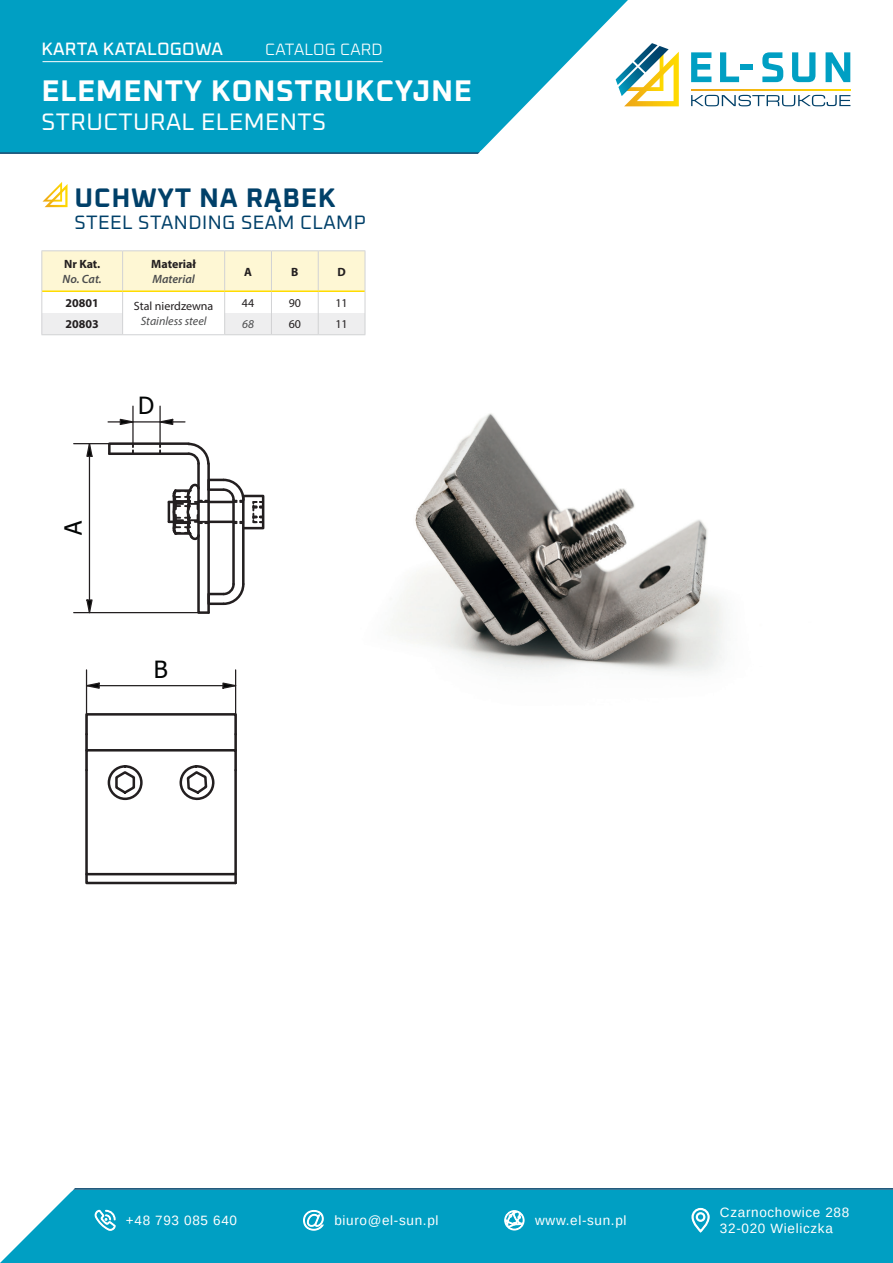
<style>
.page{position:relative;width:893px;height:1263px;background:#fff}
.page>*{position:absolute;margin:0;border:0;box-sizing:border-box;transform-origin:0 0}
.t1{font:700 30px "Oxanium";letter-spacing:.02em;color:#fff}
.t2{font:700 27px "Oxanium";letter-spacing:.025em;color:#004069}
.t3{font:24px "Oxanium";letter-spacing:.02em;color:#fff}
.t4{font:23.7px "Tahoma";color:#030505}
.t5{font:19.5px "Oxanium";letter-spacing:.025em;color:#004069}
.t6{font:500 18px "Oxanium";letter-spacing:.01em;color:#fff}
.t7{font:300 16.5px "Oxanium";letter-spacing:.01em;color:#fff}
.t8{font:13.5px/16.2px "Arimo";letter-spacing:.05em;color:#fff}
.t9{font:700 12px "Myriad Pro";color:#231f20}
.t10{font:12px "Myriad Pro";color:#231f20}
.t11{font:italic 12px "Myriad Pro";color:#4b4c4d}
.t12{font:italic 600 12px "Myriad Pro";color:#4b4c4d}
</style>
<div class="page">
<svg style="left:0;top:0;width:652px;height:152px;background:#20abca"></svg>
<hr style="left:0;top:152px;width:480px;height:2px;background:#004069">
<svg style="left:477px;top:150px;width:5px;height:4px"></svg>
<div style="left:0;top:1189px;width:893px;height:74px;background:#009fc3"></div>
<svg style="left:504px;top:1210px;width:21px;height:20px"></svg>
<svg style="left:94px;top:1209px;width:22px;height:22px"></svg>
<svg style="left:302px;top:1209px;width:23px;height:22px"></svg>
<svg style="left:691px;top:1207px;width:19px;height:26px"></svg>
<hr style="left:73px;top:1188px;width:820px;height:1px;background:#004069">
<svg style="left:71px;top:1188px;width:5px;height:3px"></svg>
<svg style="left:691px;top:95px;width:159px;height:11px"></svg>
<svg style="left:691px;top:52px;width:20px;height:30px"></svg>
<svg style="left:720px;top:52px;width:19px;height:30px"></svg>
<div style="left:740px;top:64px;width:13px;height:6px;background:#009fc3"></div>
<svg style="left:762px;top:52px;width:21px;height:30px"></svg>
<svg style="left:792px;top:52px;width:23px;height:30px"></svg>
<svg style="left:826px;top:52px;width:24px;height:30px"></svg>
<svg style="left:616px;top:43px;width:63px;height:63px"></svg>
<svg style="left:691px;top:89px;width:159px;height:1px"></svg>
<hr style="left:43px;top:61px;width:340px;height:1px;background:#fff">
<svg style="left:41px;top:251px;width:325px;height:84px"></svg>
<hr style="left:41px;top:251px;width:1px;height:40px;background:#d1d2d4">
<hr style="left:41px;top:250px;width:82px;height:1px;background:#d1d2d4">
<hr style="left:123px;top:250px;width:102px;height:1px;background:#d1d2d4">
<hr style="left:225px;top:250px;width:46px;height:1px;background:#d1d2d4">
<hr style="left:271px;top:250px;width:47px;height:1px;background:#d1d2d4">
<hr style="left:318px;top:250px;width:47px;height:1px;background:#d1d2d4">
<hr style="left:122px;top:251px;width:1px;height:39px;background:#d1d2d4">
<hr style="left:224px;top:251px;width:1px;height:39px;background:#d1d2d4">
<hr style="left:271px;top:251px;width:1px;height:39px;background:#d1d2d4">
<hr style="left:318px;top:251px;width:1px;height:39px;background:#d1d2d4">
<hr style="left:365px;top:251px;width:1px;height:40px;background:#d1d2d4">
<hr style="left:42px;top:290px;width:81px;height:2px;background:#ffdc01">
<hr style="left:123px;top:290px;width:102px;height:2px;background:#ffdc01">
<hr style="left:225px;top:290px;width:46px;height:2px;background:#ffdc01">
<hr style="left:271px;top:290px;width:47px;height:2px;background:#ffdc01">
<hr style="left:318px;top:290px;width:47px;height:2px;background:#ffdc01">
<hr style="left:123px;top:334px;width:102px;height:1px;background:#d1d2d4">
<hr style="left:41px;top:334px;width:82px;height:1px;background:#d1d2d4">
<hr style="left:225px;top:334px;width:46px;height:1px;background:#d1d2d4">
<hr style="left:271px;top:334px;width:47px;height:1px;background:#d1d2d4">
<hr style="left:318px;top:334px;width:47px;height:1px;background:#d1d2d4">
<img style="left:392px;top:413px;width:332px;height:260px">
<div style="left:242px;top:495px;width:22px;height:34px;border:3px solid #231f20"></div>
<svg style="left:107px;top:442px;width:156px;height:172px"></svg>
<svg style="left:85px;top:444px;width:8px;height:14px"></svg>
<svg style="left:85px;top:598px;width:9px;height:16px"></svg>
<hr style="left:89px;top:456px;width:1px;height:144px;background:#231f20">
<hr style="left:74px;top:443px;width:35px;height:1px;background:#231f20">
<hr style="left:74px;top:612px;width:125px;height:1px;background:#231f20">
<svg style="left:108px;top:418px;width:77px;height:7px"></svg>
<hr style="left:159px;top:406px;width:2px;height:38px;background:#231f20">
<hr style="left:132px;top:406px;width:2px;height:38px;background:#231f20">
<div style="left:85px;top:713px;width:152px;height:22px;border:3px solid #231f20"></div>
<hr style="left:234px;top:734px;width:3px;height:16px;background:#231f20">
<hr style="left:85px;top:734px;width:3px;height:16px;background:#231f20">
<div style="left:85px;top:749px;width:152px;height:22px;border:3px solid #231f20"></div>
<svg style="left:85px;top:764px;width:152px;height:121px"></svg>
<svg style="left:85px;top:682px;width:16px;height:8px"></svg>
<svg style="left:222px;top:682px;width:15px;height:8px"></svg>
<hr style="left:99px;top:685px;width:124px;height:1px;background:#231f20">
<hr style="left:235px;top:670px;width:1px;height:100px;background:#231f20">
<hr style="left:86px;top:670px;width:1px;height:100px;background:#231f20">
<svg style="left:43px;top:182px;width:25px;height:25px"></svg>
<h3 class="t6" style="left:41px;top:38px;width:183px">KARTA KATALOGOWA</h3>
<p class="t7" style="left:265px;top:40px;width:119px">CATALOG CARD</p>
<h1 class="t1" style="left:41px;top:71px;width:432px">ELEMENTY KONSTRUKCYJNE</h1>
<h3 class="t3" style="left:41px;top:106px;width:286px">STRUCTURAL ELEMENTS</h3>
<h2 class="t2" style="left:74px;top:180px;width:263px">UCHWYT NA RĄBEK</h2>
<h3 class="t5" style="left:74px;top:210px;width:293px">STEEL STANDING SEAM CLAMP</h3>
<p class="t9" style="left:64px;top:256px;width:38px">Nr Kat.</p>
<p class="t12" style="left:63px;top:271px;width:41px">No. Cat.</p>
<p class="t9" style="left:151px;top:256px;width:46px">Materiał</p>
<p class="t12" style="left:152px;top:271px;width:44px">Material</p>
<p class="t9" style="left:244px;top:264px;width:9px">A</p>
<p class="t9" style="left:291px;top:264px;width:9px">B</p>
<p class="t9" style="left:337px;top:264px;width:10px">D</p>
<p class="t9" style="left:66px;top:295px;width:35px">20801</p>
<p class="t10" style="left:134px;top:299px;width:81px">Stal nierdzewna</p>
<p class="t11" style="left:141px;top:313px;width:67px">Stainless steel</p>
<p class="t10" style="left:242px;top:295px;width:14px">44</p>
<p class="t10" style="left:289px;top:295px;width:14px">90</p>
<p class="t10" style="left:335px;top:295px;width:14px">11</p>
<p class="t9" style="left:66px;top:316px;width:35px">20803</p>
<p class="t11" style="left:242px;top:317px;width:13px">68</p>
<p class="t10" style="left:289px;top:317px;width:14px">60</p>
<p class="t10" style="left:335px;top:317px;width:14px">11</p>
<h3 class="t4" style="left:57px;top:535px;width:16px;rotate:-90deg">A</h3>
<h3 class="t4" style="left:138px;top:390px;width:18px">D</h3>
<h3 class="t4" style="left:154px;top:654px;width:15px">B</h3>
<p class="t8" style="left:126px;top:1212px;width:113px">+48 793 085 640</p>
<p class="t8" style="left:334px;top:1212px;width:106px">biuro@el-sun.pl</p>
<p class="t8" style="left:720px;top:1204px;width:131px">Czarnochowice 288<br>32-020 Wieliczka</p>
<p class="t8" style="left:535px;top:1212px;width:93px">www.el-sun.pl</p>
</div>
